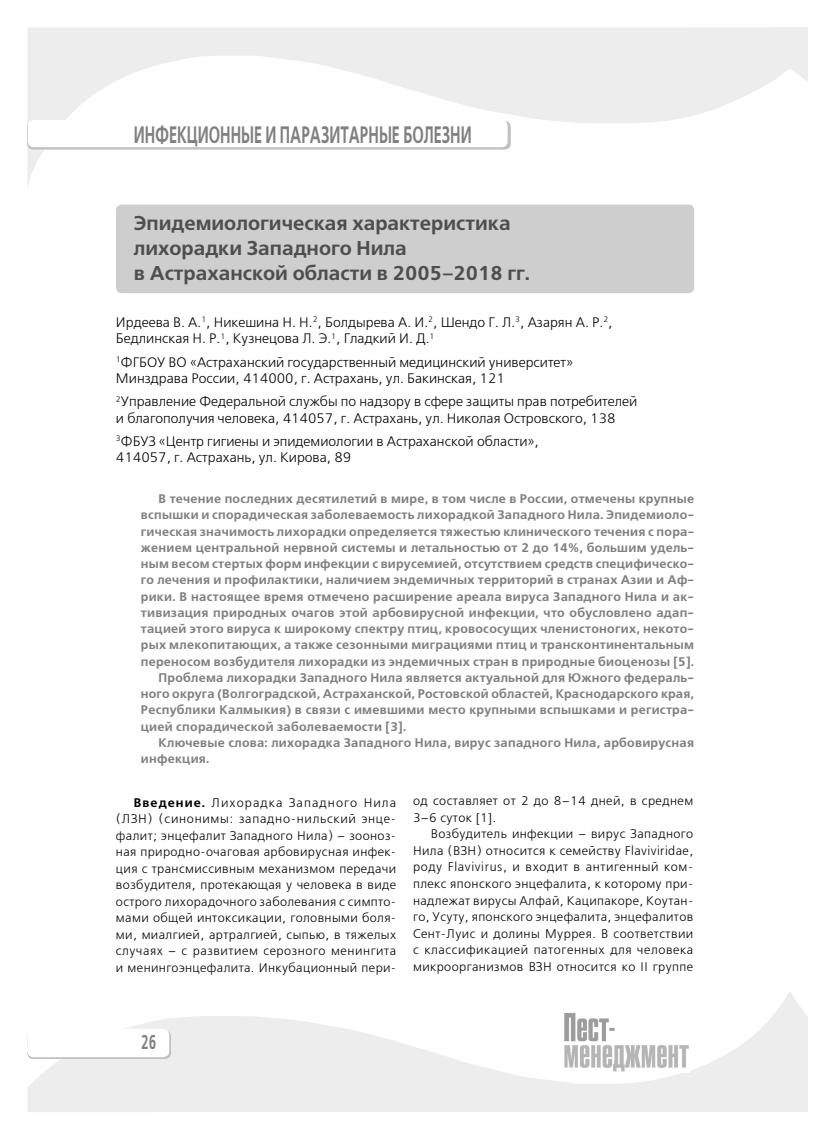
<style>
.page{position:relative;width:835px;height:1143px;background:#fff}
.page>*{position:absolute;margin:0;border:0;box-sizing:border-box;transform-origin:0 0}
.t1{font:700 23.75px "Free Set C";color:#808080;scale:.62 1}
.t2{font:700 20px/25px "Free Set C";color:#4e4e4e}
.t3{font:700 20px "Free Set C";color:#808080;scale:.62 1}
.t4{font:13.75px/16.2px "Free Set C";color:#000}
.t5{font:700 12.5px "Free Set C";letter-spacing:.02em;color:#808080}
.t6{font:12.5px/16.5px "Free Set C";letter-spacing:.03em;color:#000;text-align:justify}
.s1{font-weight:700}
.s2{font-family:"Pragmatica C"}
</style>
<div class="page">
<svg style="left:27px;top:27px;width:744px;height:160px"></svg>
<svg style="left:27px;top:993px;width:762px;height:119px;fill:#ededed"></svg>
<svg style="left:27px;top:1030px;width:144px;height:28px"></svg>
<div style="left:28px;top:1029px;width:140px;height:27px;background:#fff;border-radius:6px"></div>
<div style="left:27px;top:1028px;width:142px;height:29px;border:1px solid #fff;border-radius:6px"></div>
<div style="left:27px;top:121px;width:483px;height:28px;background:#cdcdcd;border-radius:6px"></div>
<div style="left:28px;top:120px;width:479px;height:27px;background:#fff;border-radius:6px"></div>
<img style="left:563px;top:1012px;width:126px;height:60px">
<svg style="left:771px;top:27px;width:36px;height:55px;background:#efefef"></svg>
<svg style="left:789px;top:991px;width:18px;height:121px;background:#eee"></svg>
<div style="left:116px;top:204px;width:577px;height:89px;background:#cecece;border-radius:6px"></div>
<h1 class="t1" style="left:134px;top:125px;width:546px">ИНФЕКЦИОННЫЕ И ПАРАЗИТАРНЫЕ БОЛЕЗНИ</h1>
<h2 class="t2" style="left:134px;top:212px;width:398px">Эпидемиологическая характеристика лихорадки Западного Нила<br>в Астраханской области в 2005–2018 гг.</h2>
<p class="t4" style="left:116px;top:315px;width:498px">Ирдеева В. А.<sup>1</sup>, Никешина Н. Н.<sup>2</sup>, Болдырева А. И.<sup>2</sup>, Шендо Г. Л.<sup>3</sup>, Азарян А. Р.<sup>2</sup>,<br>Бедлинская Н. Р.<sup>1</sup>, Кузнецова Л. Э.<sup>1</sup>, Гладкий И. Д.<sup>1</sup></p>
<p class="t4" style="left:116px;top:355px;width:458px"><sup>1</sup>ФГБОУ ВО «Астраханский государственный медицинский университет»<br>Минздрава России, 414000, г. Астрахань, ул. Бакинская, 121</p>
<p class="t4" style="left:116px;top:394px;width:522px"><sup>2</sup>Управление Федеральной службы по надзору в сфере защиты прав потребителей и благополучия человека, 414057, г. Астрахань, ул. Николая Островского, 138</p>
<p class="t4" style="left:116px;top:434px;width:424px"><sup>3</sup>ФБУЗ «Центр гигиены и эпидемиологии в Астраханской области»,<br>414057, г. Астрахань, ул. Кирова, 89</p>
<p class="t5" style="left:158px;top:493px;width:537px">В течение последних десятилетий в мире, в том числе в России, отмечены крупные</p>
<p class="t5" style="left:141px;top:510px;width:554px">вспышки и спорадическая заболеваемость лихорадкой Западного Нила. Эпидемиоло-</p>
<p class="t5" style="left:141px;top:526px;width:554px">гическая значимость лихорадки определяется тяжестью клинического течения с пора-</p>
<p class="t5" style="left:141px;top:542px;width:554px">жением центральной нервной системы и летальностью от 2 до 14%, большим удель-</p>
<p class="t5" style="left:141px;top:558px;width:554px">ным весом стертых форм инфекции с вирусемией, отсутствием средств специфическо-</p>
<p class="t5" style="left:141px;top:575px;width:554px">го лечения и профилактики, наличием эндемичных территорий в странах Азии и Аф-</p>
<p class="t5" style="left:141px;top:591px;width:554px">рики. В настоящее время отмечено расширение ареала вируса Западного Нила и ак-</p>
<p class="t5" style="left:141px;top:607px;width:554px">тивизация природных очагов этой арбовирусной инфекции, что обусловлено адап-</p>
<p class="t5" style="left:141px;top:623px;width:554px">тацией этого вируса к широкому спектру птиц, кровососущих членистоногих, некото-</p>
<p class="t5" style="left:141px;top:640px;width:554px">рых млекопитающих, а также сезонными миграциями птиц и трансконтинентальным</p>
<p class="t5" style="left:141px;top:656px;width:554px">переносом возбудителя лихорадки из эндемичных стран в природные биоценозы [5].</p>
<p class="t5" style="left:158px;top:672px;width:537px">Проблема лихорадки Западного Нила является актуальной для Южного федераль-</p>
<p class="t5" style="left:141px;top:688px;width:554px">ного округа (Волгоградской, Астраханской, Ростовской областей, Краснодарского края,</p>
<p class="t5" style="left:141px;top:705px;width:554px">Республики Калмыкия) в связи с имевшими место крупными вспышками и регистра-</p>
<p class="t5" style="left:141px;top:721px;width:267px">цией спорадической заболеваемости [3].</p>
<p class="t5" style="left:158px;top:737px;width:537px">Ключевые слова: лихорадка Западного Нила, вирус западного Нила, арбовирусная</p>
<p class="t5" style="left:141px;top:753px;width:70px">инфекция.</p>
<p class="t6" style="left:116px;top:795px;width:281px;text-indent:18px"><span class="s1">Введение.</span> Лихорадка Западного Нила (ЛЗН) (синонимы: западно-нильский энце&shy;фалит; энцефалит Западного Нила) <span class="s2">–</span> зооноз&shy;ная природно-очаговая арбовирусная инфек&shy;ция с трансмиссивным механизмом передачи возбудителя, протекающая у человека в виде острого лихорадочного заболевания с симпто&shy;мами общей интоксикации, головными боля&shy;ми, миалгией, артралгией, сыпью, в тяжелых случаях <span class="s2">–</span> с развитием серозного менингита и менингоэнцефалита. Инкубационный пери-</p>
<p class="t6" style="left:413px;top:794px;width:281px">од составляет от 2 до 8<span class="s2">–</span>14 дней, в среднем<br>3<span class="s2">–</span>6 суток [1].</p>
<p class="t6" style="left:413px;top:827px;width:281px;text-indent:18px">Возбудитель инфекции <span class="s2">–</span> вирус Западного Нила (ВЗН) относится к семейству Flaviviridae, роду Flavivirus, и входит в антигенный ком&shy;плекс японского энцефалита, к которому при&shy;надлежат вирусы Алфай, Каципакоре, Коутан&shy;го, Усуту, японского энцефалита, энцефалитов Сент-Луис и долины Муррея. В соответствии с классификацией патогенных для человека микроорганизмов ВЗН относится ко II группе</p>
<h2 class="t3" style="left:141px;top:1034px;width:26px">26</h2>
</div>
